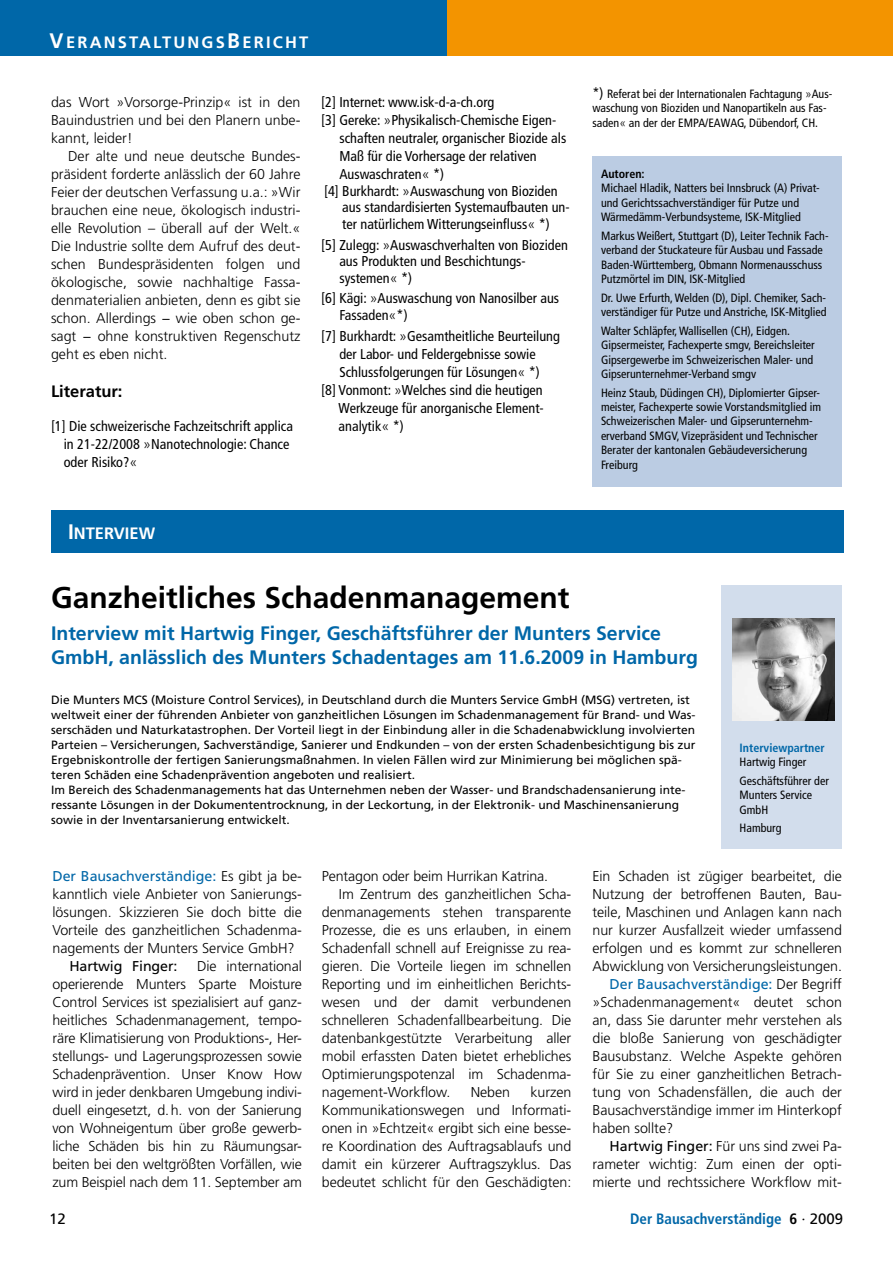
<style>
.page{position:relative;width:893px;height:1263px;background:#fff}
.page>*{position:absolute;margin:0;border:0;box-sizing:border-box;transform-origin:0 0}
._05_beitrag_überschr{font:700 30px "Frutiger LT Std";color:#000}
._05_beitrag_überschr-2{font:700 19.5px/23.4px "Frutiger LT Std";color:#0067a8}
._05_beitrag_überschr-3{font:700 16.5px "Frutiger LT Std";letter-spacing:.13em;color:#fff}
.t1{font:700 16.5px "Frutiger LT Std";color:#000}
._05_beitrag_überschr-4{font:700 16.5px "Frutiger LT Std";color:#fff}
.t2{font:700 condensed 15px "Frutiger LT Std";color:#0067a8}
.t3{font:15px "Frutiger LT Std";color:#000}
._08_Absatz_m__Einzug{font:300 14.25px/18px "Frutiger LT Std";letter-spacing:-.005em;color:#000;text-align:justify}
._11_beitrag_literahi{font:condensed 14.25px/18px "Frutiger LT Std";color:#000}
._10_Bildtext_linksbü{font:condensed 14.25px/16.5px "Frutiger LT Std";color:#000}
._08_Absatz_o__Einzug{font:300 14.25px/18px "Frutiger LT Std";color:#000;text-align:justify}
._08_Absatz_m__Einzug-2{font:14.25px "Frutiger LT Std";letter-spacing:-.01em;color:#000}
._10_Bildtext_linksbü-2{font:condensed 12px/14.4px "Frutiger LT Std";color:#000}
._04_beitrag_vorspann{font:12px/15px "Frutiger LT Std";color:#000}
._09_Bildtext_bold_li{font:700 condensed 12px "Frutiger LT Std";color:#0067a8}
._09_Bildtext_bold_li-2{font:700 condensed 12px "Frutiger LT Std";color:#000}
.s1{font-size:21px}
.s2{font-weight:400;font-stretch:condensed}
.s3{font-weight:300;font-stretch:normal}
.s4{font-size:14.25px}
.s5{font-weight:400;color:#0067a8}
.s6{font-weight:400}
.s7{color:#000}
.s8{font-weight:400;font-stretch:normal;color:#000}
</style>
<div class="page">
<div style="left:0;top:0;width:893px;height:55px;background:#0067a8"></div>
<div style="left:447px;top:0;width:446px;height:55px;background:#f39400"></div>
<div style="left:592px;top:156px;width:250px;height:330px;background:#bbcce3"></div>
<div style="left:721px;top:585px;width:121px;height:263px;background:#d2ddec"></div>
<img style="left:732px;top:619px;width:102px;height:102px">
<div style="left:51px;top:510px;width:792px;height:42px;background:#0067a8"></div>
<p class="_05_beitrag_überschr-3" style="left:50px;top:33px;width:260px"><span class="s1">V</span>ERANSTALTUNGS<span class="s1">B</span>ERICHT</p>
<p class="_08_Absatz_m__Einzug" style="left:51px;top:94px;width:251px">das Wort »Vorsorge-Prinzip« ist in den Bauindustrien und bei den Planern unbe&shy;kannt, leider!</p>
<p class="_08_Absatz_m__Einzug" style="left:51px;top:148px;width:251px;text-indent:17px">Der alte und neue deutsche Bundes&shy;präsident forderte anlässlich der 60 Jahre Feier der deutschen Verfassung u.a.: »Wir brauchen eine neue, ökologisch industri&shy;elle Revolution – überall auf der Welt.« Die Industrie sollte dem Aufruf des deut&shy;schen Bundespräsidenten folgen und ökologische, sowie nachhaltige Fassa&shy;denmaterialien anbieten, denn es gibt sie schon. Allerdings <span class="s2">−</span> wie oben schon ge&shy;sagt <span class="s2">−</span> ohne konstruktiven Regenschutz geht es eben nicht.</p>
<p class="t1" style="left:51px;top:382px;width:73px">Literatur:</p>
<p class="_11_beitrag_literahi" style="left:64px;top:417px;width:231px;text-indent:-13px">[1] Die schweizerische Fachzeitschrift applica in 21-22/2008 <span class="s3">»</span>Nanotechnologie: Chance oder Risiko?<span class="s3">«</span></p>
<p class="_11_beitrag_literahi" style="left:321px;top:93px;width:175px">[2] Internet: www.isk-d-a-ch.org</p>
<p class="_11_beitrag_literahi" style="left:339px;top:111px;width:228px;text-indent:-18px">[3] Gereke: <span class="s3">»</span>Physikalisch-Chemische Eigen&shy;schaften neutraler, organischer Biozide als Maß für die Vorhersage der relativen Auswaschraten<span class="s3">«</span> *)</p>
<p class="_10_Bildtext_linksbü" style="left:342px;top:183px;width:229px;text-indent:-18px">[4] Burkhardt: <span class="s3">»</span>Auswaschung von Bioziden aus standardisierten Systemaufbauten un&shy;ter natürlichem Witterungseinfluss<span class="s3">«</span> *)</p>
<p class="_10_Bildtext_linksbü" style="left:339px;top:236px;width:230px;text-indent:-18px">[5] Zulegg: <span class="s3">»</span>Auswaschverhalten von Bioziden aus Produkten und Beschichtungs&shy;systemen<span class="s3">«</span> *)</p>
<p class="_10_Bildtext_linksbü" style="left:339px;top:290px;width:221px;text-indent:-18px">[6] Kägi: <span class="s3">»</span>Auswaschung von Nanosilber aus<br>Fassaden<span class="s3">«</span>*)</p>
<p class="_11_beitrag_literahi" style="left:321px;top:327px;width:240px;text-align:center">[7] Burkhardt: <span class="s3">»</span>Gesamtheitliche Beurteilung der Labor- und Feldergebnisse sowie<br>Schlussfolgerungen für Lösungen<span class="s3">«</span> *)</p>
<p class="_11_beitrag_literahi" style="left:339px;top:381px;width:206px;text-align:justify;text-indent:-17px">[8] Vonmont: <span class="s3">»</span>Welches sind die heutigen Werkzeuge für anorganische Element&shy;analytik<span class="s3">«</span> *)</p>
<p class="_05_beitrag_überschr-4" style="left:68px;top:523px;width:89px"><span class="s1">I</span>NTERVIEW</p>
<p class="_10_Bildtext_linksbü-2" style="left:592px;top:87px;width:241px"><span class="s4">*)</span> Referat bei der Internationalen Fachtagung <span class="s3">»</span>Aus&shy;waschung von Bioziden und Nanopartikeln aus Fas&shy;saden<span class="s3">«</span> an der der EMPA/EAWAG, Dübendorf, CH.</p>
<p class="_09_Bildtext_bold_li-2" style="left:601px;top:167px;width:45px">Autoren:</p>
<p class="_10_Bildtext_linksbü-2" style="left:601px;top:181px;width:220px">Michael Hladik, Natters bei Innsbruck (A) Privat&shy;und Gerichtssachverständiger für Putze und<br>Wärmedämm-Verbundsysteme, ISK-Mitglied</p>
<p class="_10_Bildtext_linksbü-2" style="left:601px;top:229px;width:229px">Markus Weißert, Stuttgart (D), Leiter Technik Fach&shy;verband der Stuckateure für Ausbau und Fassade Baden-Württemberg, Obmann Normenausschuss Putzmörtel im DIN, ISK-Mitglied</p>
<p class="_10_Bildtext_linksbü-2" style="left:601px;top:290px;width:227px">Dr. Uwe Erfurth, Welden (D), Dipl. Chemiker, Sach&shy;verständiger für Putze und Anstriche, ISK-Mitglied</p>
<p class="_10_Bildtext_linksbü-2" style="left:601px;top:323px;width:215px">Walter Schläpfer, Wallisellen (CH), Eidgen.<br>Gipsermeister, Fachexperte smgv, Bereichsleiter Gipsergewerbe im Schweizerischen Maler- und Gipserunternehmer-Verband smgv</p>
<p class="_10_Bildtext_linksbü-2" style="left:601px;top:385px;width:222px">Heinz Staub, Düdingen CH), Diplomierter Gipser&shy;meister, Fachexperte sowie Vorstandsmitglied im Schweizerischen Maler- und Gipserunternehm&shy;erverband SMGV, Vizepräsident und Technischer Berater der kantonalen Gebäudeversicherung Freiburg</p>
<p class="_05_beitrag_überschr" style="left:51px;top:580px;width:520px">Ganzheitliches Schadenmanagement</p>
<p class="_05_beitrag_überschr-2" style="left:51px;top:622px;width:648px">Interview mit Hartwig Finger, Geschäftsführer der Munters Service<br>GmbH, anlässlich des Munters Schadentages am 11.6.2009 in Hamburg</p>
<p class="_04_beitrag_vorspann" style="left:51px;top:693px;width:646px">Die Munters MCS (Moisture Control Services), in Deutschland durch die Munters Service GmbH (MSG) vertreten, ist weltweit einer der führenden Anbieter von ganzheitlichen Lösungen im Schadenmanagement für Brand- und Was&shy;serschäden und Naturkatastrophen. Der Vorteil liegt in der Einbindung aller in die Schadenabwicklung involvierten Parteien – Versicherungen, Sachverständige, Sanierer und Endkunden – von der ersten Schadenbesichtigung bis zur Ergebniskontrolle der fertigen Sanierungsmaßnahmen. In vielen Fällen wird zur Minimierung bei möglichen spä&shy;teren Schäden eine Schadenprävention angeboten und realisiert.</p>
<p class="_04_beitrag_vorspann" style="left:51px;top:783px;width:636px">Im Bereich des Schadenmanagements hat das Unternehmen neben der Wasser- und Brandschadensanierung inte&shy;ressante Lösungen in der Dokumententrocknung, in der Leckortung, in der Elektronik- und Maschinensanierung sowie in der Inventarsanierung entwickelt.</p>
<p class="_09_Bildtext_bold_li" style="left:739px;top:740px;width:87px">Interviewpartner</p>
<p class="_10_Bildtext_linksbü-2" style="left:739px;top:755px;width:68px">Hartwig Finger</p>
<p class="_10_Bildtext_linksbü-2" style="left:739px;top:773px;width:91px">Geschäftsführer der<br>Munters Service<br>GmbH</p>
<p class="_10_Bildtext_linksbü-2" style="left:739px;top:821px;width:43px">Hamburg</p>
<p class="_08_Absatz_o__Einzug" style="left:52px;top:868px;width:251px"><span class="s5">Der Bausachverständige:</span> Es gibt ja be&shy;kanntlich viele Anbieter von Sanierungs&shy;lösungen. Skizzieren Sie doch bitte die Vorteile des ganzheitlichen Schadenma&shy;nagements der Munters Service GmbH?</p>
<p class="_08_Absatz_m__Einzug-2" style="left:69px;top:958px;width:109px">Hartwig Finger:</p>
<p class="_08_Absatz_m__Einzug" style="left:52px;top:958px;width:251px;text-indent:145px">Die international operierende Munters Sparte Moisture Control Services ist spezialisiert auf ganz&shy;heitliches Schadenmanagement, tempo&shy;räre Klimatisierung von Produktions-, Her&shy;stellungs- und Lagerungsprozessen sowie Schadenprävention. Unser Know How wird in jeder denkbaren Umgebung indivi&shy;duell eingesetzt, d.h. von der Sanierung von Wohneigentum über große gewerb&shy;liche Schäden bis hin zu Räumungsar&shy;beiten bei den weltgrößten Vorfällen, wie zum Beispiel nach dem 11. September am</p>
<p class="_08_Absatz_m__Einzug" style="left:322px;top:868px;width:228px">Pentagon oder beim Hurrikan Katrina.</p>
<p class="_08_Absatz_m__Einzug" style="left:322px;top:886px;width:251px;text-indent:17px">Im Zentrum des ganzheitlichen Scha&shy;denmanagements stehen transparente Prozesse, die es uns erlauben, in einem Schadenfall schnell auf Ereignisse zu rea&shy;gieren. Die Vorteile liegen im schnellen Reporting und im einheitlichen Berichts&shy;wesen und der damit verbundenen schnelleren Schadenfallbearbeitung. Die datenbankgestützte Verarbeitung aller mobil erfassten Daten bietet erhebliches Optimierungspotenzal im Schadenma&shy;nagement-Workflow.</p>
<p class="_08_Absatz_m__Einzug" style="left:322px;top:1084px;width:251px;text-indent:209px">kurzen Kommunikationswegen und Informati&shy;onen in »Echtzeit« ergibt sich eine besse&shy;re Koordination des Auftragsablaufs und damit ein kürzerer Auftragszyklus. Das bedeutet schlicht für den Geschädigten:</p>
<p class="_08_Absatz_m__Einzug" style="left:471px;top:1084px;width:41px">Neben</p>
<p class="_08_Absatz_m__Einzug" style="left:592px;top:868px;width:251px">Ein Schaden ist zügiger bearbeitet, die Nutzung der betroffenen Bauten, Bau&shy;teile, Maschinen und Anlagen kann nach nur kurzer Ausfallzeit wieder umfassend erfolgen und es kommt zur schnelleren Abwicklung von Versicherungsleistungen.</p>
<p class="_08_Absatz_m__Einzug" style="left:592px;top:976px;width:251px;text-indent:17px"><span class="s5">Der Bausachverständige:</span> Der Begriff »Schadenmanagement« deutet schon an, dass Sie darunter mehr verstehen als die bloße Sanierung von geschädigter Bausubstanz. Welche Aspekte gehören für Sie zu einer ganzheitlichen Betrach&shy;tung von Schadensfällen, die auch der Bausachverständige immer im Hinterkopf haben sollte?</p>
<p class="_08_Absatz_m__Einzug" style="left:592px;top:1138px;width:251px;text-indent:17px"><span class="s6">Hartwig Finger:</span> Für uns sind zwei Pa&shy;rameter wichtig: Zum einen der opti&shy;mierte und rechtssichere Workflow mit-</p>
<p class="t3" style="left:49px;top:1210px;width:18px">12</p>
<p class="t2" style="left:630px;top:1210px;width:215px">Der Bausachverständige <span class="s7">6</span> <span class="s8">· 2009</span></p>
</div>
